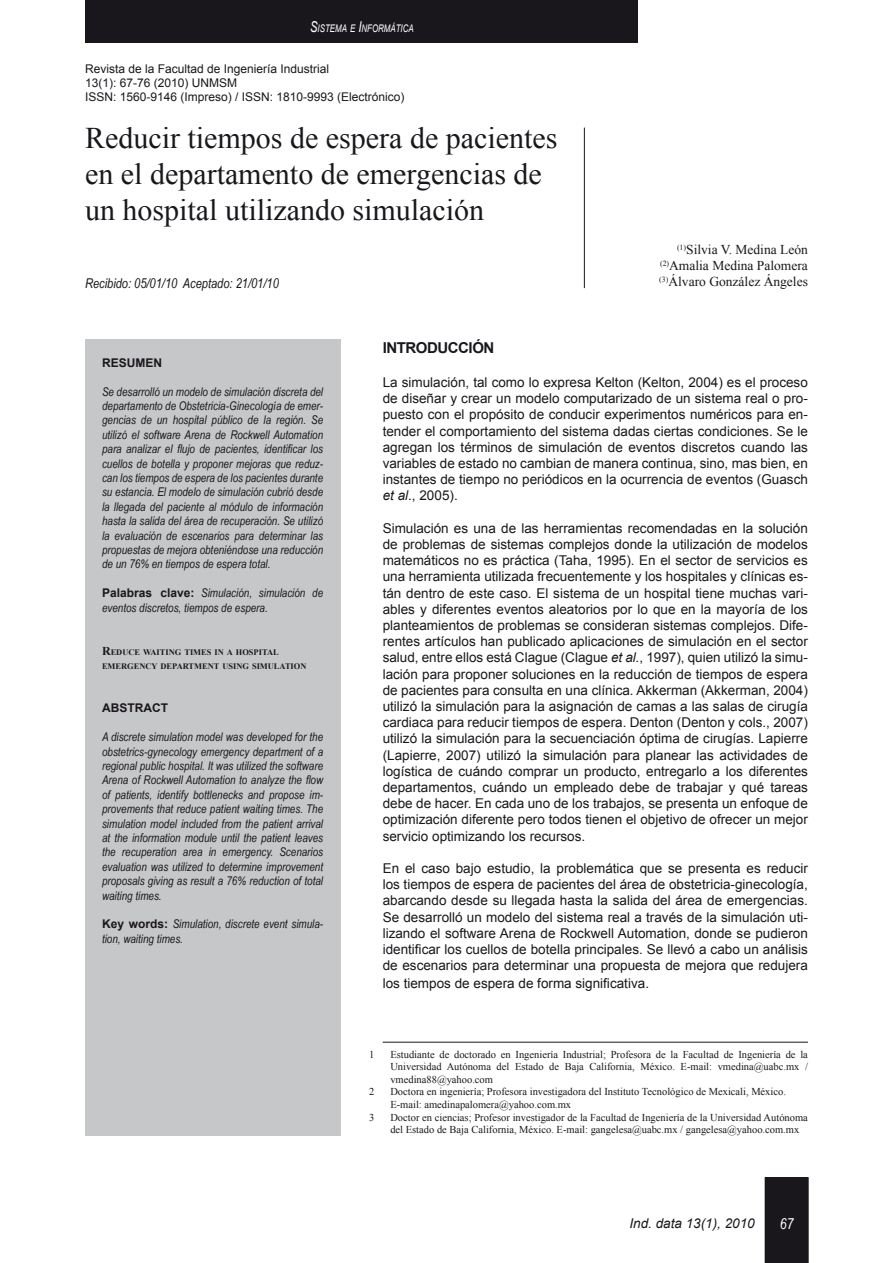
<style>
.page{position:relative;width:893px;height:1263px;background:#fff}
.page>*{position:absolute;margin:0;border:0;box-sizing:border-box;transform-origin:0 0}
.t1{font:30px/36px "Times New Roman";color:#1a171c}
.t2{font:700 15px "Arial";letter-spacing:-.03em;color:#1a171c}
.t3{font:italic 15px "Arial Narrow";color:#fff}
.t4{font:13.5px/16.2px "Arial";color:#1a171c;text-align:justify}
.t5{font:13.5px/16.2px "Times New Roman";color:#1a171c;text-align:justify}
.t6{font:italic 13.5px "Arial Narrow";color:#1a171c}
.t7{font:italic 13.5px "Arial";color:#1a171c}
.t8{font:italic 12px/14.4px "Arial Narrow";color:#1a171c;text-align:justify}
.t9{font:12px/14.4px "Arial";color:#1a171c}
.t10{font:700 12px "Arial";color:#1a171c}
.t11{font:10.5px/12.6px "Times New Roman";color:#1a171c}
.t12{font:italic 10.5px "Arial";color:#fff;scale:.75 1}
.t13{font:700 8.4px/14.4px "Times New Roman";color:#1a171c}
.s1{font-size:15px}
.s2{font-family:"Arial";font-weight:700;font-style:normal}
.s3{font-size:12px}
.s4{font-style:italic}
</style>
<div class="page">
<div style="left:765px;top:1177px;width:44px;height:86px;background:#1a171c"></div>
<div style="left:85px;top:0;width:553px;height:43px;background:#1a171c"></div>
<div style="left:85px;top:339px;width:255px;height:796px;background:#c6c7c9"></div>
<hr style="left:383px;top:1042px;width:425px;height:1px;background:#1a171c">
<hr style="left:584px;top:128px;width:1px;height:160px;background:#1a171c">
<p class="t12" style="left:310px;top:21px;width:140px"><span class="s1">S</span>ISTEMA E <span class="s1">I</span>NFORMÁTICA</p>
<p class="t9" style="left:85px;top:61px;width:321px">Revista de la Facultad de Ingeniería Industrial<br>13(1): 67-76 (2010) UNMSM<br>ISSN: 1560-9146 (Impreso) / ISSN: 1810-9993 (Electrónico)</p>
<h1 class="t1" style="left:85px;top:120px;width:474px">Reducir tiempos de espera de pacientes en el departamento de emergencias de un hospital utilizando simulación</h1>
<p class="t6" style="left:85px;top:274px;width:195px">Recibido: 05/01/10 Aceptado: 21/01/10</p>
<p class="t5" style="left:659px;top:241px;width:150px;text-indent:18px"><sup>(1)</sup>Silvia V. Medina León <sup>(2)</sup>Amalia Medina Palomera <sup>(3)</sup>Álvaro González Ángeles</p>
<p class="t10" style="left:102px;top:355px;width:61px">RESUMEN</p>
<p class="t8" style="left:102px;top:384px;width:223px">Se desarrolló un modelo de simulación discreta del departamento de Obstetricia-Ginecología de emer&shy;gencias de un hospital público de la región. Se utilizó el software Arena de Rockwell Automation para analizar el flujo de pacientes, identificar los cuellos de botella y proponer mejoras que reduz&shy;can los tiempos de espera de los pacientes durante su estancia. El modelo de simulación cubrió desde la llegada del paciente al módulo de información hasta la salida del área de recuperación. Se utilizó la evaluación de escenarios para determinar las propuestas de mejora obteniéndose una reducción de un 76% en tiempos de espera total.</p>
<p class="t8" style="left:102px;top:586px;width:223px"><span class="s2">Palabras clave:</span> Simulación, simulación de eventos discretos, tiempos de espera.</p>
<p class="t13" style="left:102px;top:645px;width:206px"><span class="s3">R</span>EDUCE WAITING TIMES IN A HOSPITAL<br>EMERGENCY DEPARTMENT USING SIMULATION</p>
<p class="t10" style="left:102px;top:700px;width:67px">ABSTRACT</p>
<p class="t8" style="left:102px;top:730px;width:223px">A discrete simulation model was developed for the obstetrics-gynecology emergency department of a regional public hospital. It was utilized the software Arena of Rockwell Automation to analyze the flow of patients, identify bottlenecks and propose im&shy;provements that reduce patient waiting times. The simulation model included from the patient arrival at the information module until the patient leaves the recuperation area in emergency. Scenarios evaluation was utilized to determine improvement proposals giving as result a 76% reduction of total waiting times.</p>
<p class="t8" style="left:102px;top:917px;width:223px"><span class="s2">Key words:</span> Simulation, discrete event simula&shy;tion, waiting times.</p>
<p class="t2" style="left:383px;top:338px;width:113px">INTRODUCCIÓN</p>
<p class="t4" style="left:383px;top:374px;width:427px">La simulación, tal como lo expresa Kelton (Kelton, 2004) es el proceso de diseñar y crear un modelo computarizado de un sistema real o pro&shy;puesto con el propósito de conducir experimentos numéricos para en&shy;tender el comportamiento del sistema dadas ciertas condiciones. Se le agregan los términos de simulación de eventos discretos cuando las variables de estado no cambian de manera continua, sino, mas bien, en instantes de tiempo no periódicos en la ocurrencia de eventos (Guasch <span class="s4">et al</span>., 2005).</p>
<p class="t4" style="left:383px;top:520px;width:427px">Simulación es una de las herramientas recomendadas en la solución de problemas de sistemas complejos donde la utilización de modelos matemáticos no es práctica (Taha, 1995). En el sector de servicios es una herramienta utilizada frecuentemente y los hospitales y clínicas es&shy;tán dentro de este caso. El sistema de un hospital tiene muchas vari&shy;ables y diferentes eventos aleatorios por lo que en la mayoría de los planteamientos de problemas se consideran sistemas complejos. Dife&shy;rentes artículos han publicado aplicaciones de simulación en el sector salud, entre ellos está Clague (Clague <span class="s4">et al.</span>, 1997), quien utilizó la simu&shy;lación para proponer soluciones en la reducción de tiempos de espera de pacientes para consulta en una clínica. Akkerman (Akkerman, 2004) utilizó la simulación para la asignación de camas a las salas de cirugía cardiaca para reducir tiempos de espera. Denton (Denton y cols., 2007) utilizó la simulación para la secuenciación óptima de cirugías. Lapierre (Lapierre, 2007) utilizó la simulación para planear las actividades de logística de cuándo comprar un producto, entregarlo a los diferentes departamentos, cuándo un empleado debe de trabajar y qué tareas debe de hacer. En cada uno de los trabajos, se presenta un enfoque de optimización diferente pero todos tienen el objetivo de ofrecer un mejor servicio optimizando los recursos.</p>
<p class="t4" style="left:383px;top:860px;width:427px">En el caso bajo estudio, la problemática que se presenta es reducir los tiempos de espera de pacientes del área de obstetricia-ginecología, abarcando desde su llegada hasta la salida del área de emergencias.<br>Se desarrolló un modelo del sistema real a través de la simulación uti&shy;lizando el software Arena de Rockwell Automation, donde se pudieron identificar los cuellos de botella principales. Se llevó a cabo un análisis de escenarios para determinar una propuesta de mejora que redujera</p>
<p class="t4" style="left:383px;top:975px;width:268px">los tiempos de espera de forma significativa.</p>
<p class="t11" style="left:369px;top:1048px;width:7px">1</p>
<p class="t11" style="left:390px;top:1048px;width:419px;text-align:justify">Estudiante de doctorado en Ingeniería Industrial; Profesora de la Facultad de Ingeniería de la Universidad Autónoma del Estado de Baja California, México. E-mail: vmedina@uabc.mx / vmedina88@yahoo.com</p>
<p class="t11" style="left:369px;top:1085px;width:7px">2</p>
<p class="t11" style="left:390px;top:1085px;width:397px">Doctora en ingeniería; Profesora investigadora del Instituto Tecnológico de Mexicali, México.<br>E-mail: amedinapalomera@yahoo.com.mx</p>
<p class="t11" style="left:369px;top:1111px;width:7px">3</p>
<p class="t11" style="left:390px;top:1111px;width:419px">Doctor en ciencias; Profesor investigador de la Facultad de Ingeniería de la Universidad Autónoma del Estado de Baja California, México. E-mail: gangelesa@uabc.mx / gangelesa@yahoo.com.mx</p>
<p class="t7" style="left:629px;top:1214px;width:127px">Ind. data 13(1), 2010</p>
<p class="t3" style="left:780px;top:1213px;width:15px">67</p>
</div>
